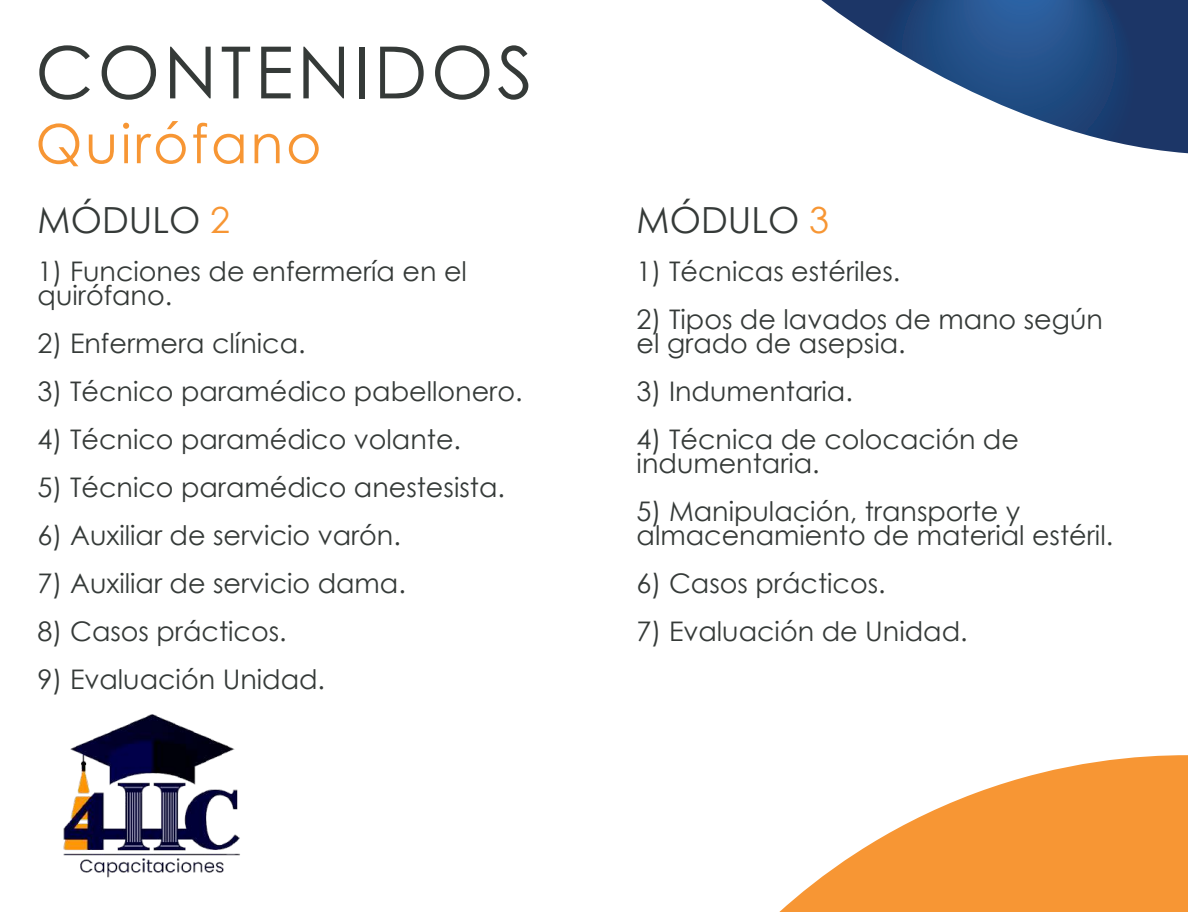
<style>
.page{position:relative;width:1188px;height:912px;background:#fff}
.page>*{position:absolute;margin:0;border:0;box-sizing:border-box;transform-origin:0 0}
.t1{font:72px "Century Gothic";letter-spacing:.05em;color:#353a38}
.t2{font:54px "Century Gothic";letter-spacing:.05em;color:#f79634}
.t3{font:36px "Century Gothic";color:#353a38}
.t4{font:27px/24px "Century Gothic";color:#353a38}
.s1{color:#f79634}
</style>
<div class="page">
<svg style="left:821px;top:0;width:367px;height:153px"></svg>
<svg style="left:779px;top:755px;width:409px;height:157px;fill:#f79634"></svg>
<img style="left:63px;top:714px;width:177px;height:164px">
<h1 class="t1" style="left:35px;top:22px;width:499px">CONTENIDOS</h1>
<h2 class="t2" style="left:35px;top:106px;width:288px">Quirófano</h2>
<h3 class="t3" style="left:38px;top:195px;width:194px">MÓDULO <span class="s1">2</span></h3>
<p class="t4" style="left:38px;top:259px;width:431px">1) Funciones de enfermería en el quirófano.</p>
<p class="t4" style="left:38px;top:331px;width:269px">2) Enfermera clínica.</p>
<p class="t4" style="left:38px;top:379px;width:486px">3) Técnico paramédico pabellonero.</p>
<p class="t4" style="left:38px;top:427px;width:425px">4) Técnico paramédico volante.</p>
<p class="t4" style="left:38px;top:475px;width:469px">5) Técnico paramédico anestesista.</p>
<p class="t4" style="left:38px;top:523px;width:365px">6) Auxiliar de servicio varón.</p>
<p class="t4" style="left:38px;top:571px;width:370px">7) Auxiliar de servicio dama.</p>
<p class="t4" style="left:38px;top:619px;width:251px">8) Casos prácticos.</p>
<p class="t4" style="left:38px;top:667px;width:289px">9) Evaluación Unidad.</p>
<h3 class="t3" style="left:637px;top:195px;width:194px">MÓDULO <span class="s1">3</span></h3>
<p class="t4" style="left:637px;top:259px;width:265px">1) Técnicas estériles.</p>
<p class="t4" style="left:637px;top:307px;width:468px">2) Tipos de lavados de mano según el grado de asepsia.</p>
<p class="t4" style="left:637px;top:379px;width:218px">3) Indumentaria.</p>
<p class="t4" style="left:637px;top:427px;width:384px">4) Técnica de colocación de indumentaria.</p>
<p class="t4" style="left:637px;top:499px;width:478px">5) Manipulación, transporte y almacenamiento de material estéril.</p>
<p class="t4" style="left:637px;top:571px;width:251px">6) Casos prácticos.</p>
<p class="t4" style="left:637px;top:619px;width:333px">7) Evaluación de Unidad.</p>
</div>
